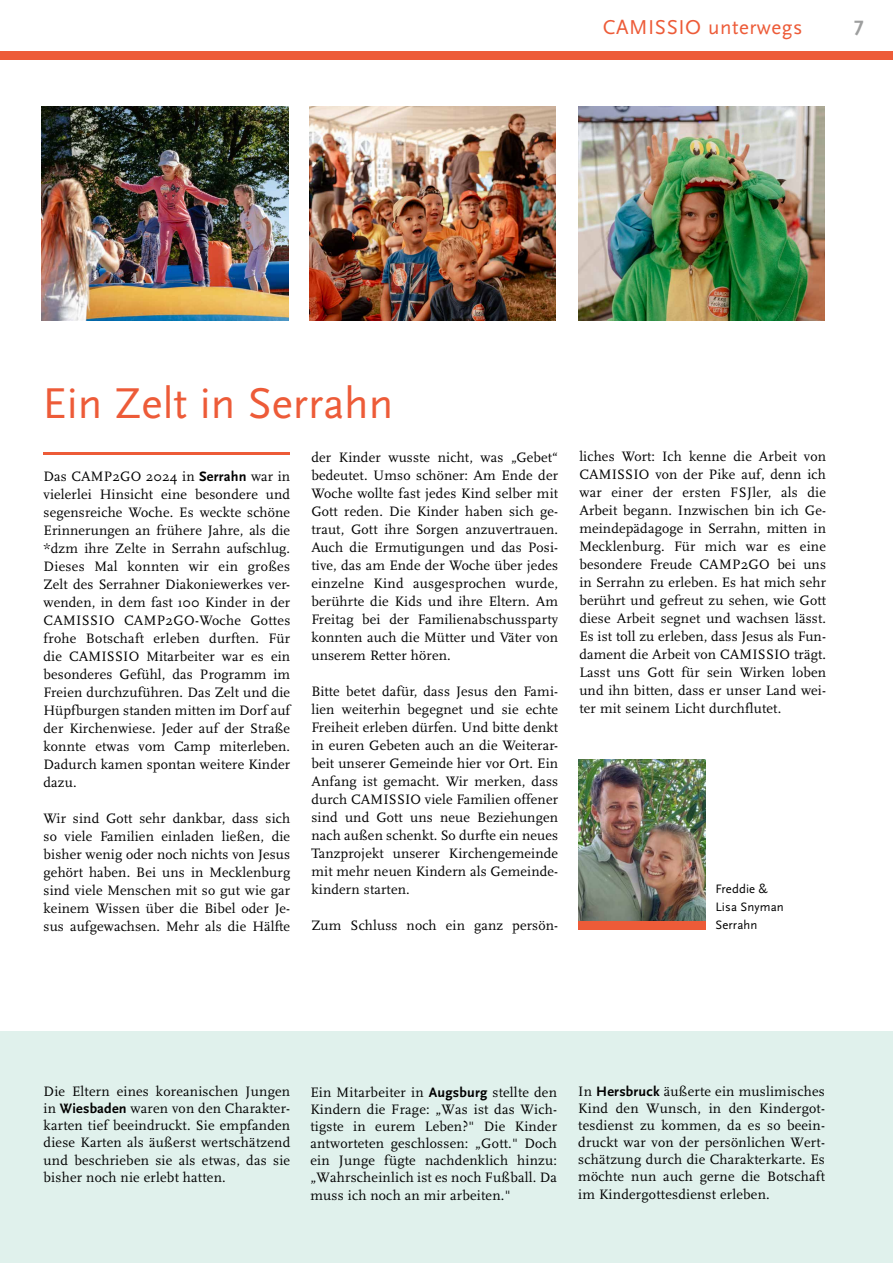
<style>
.page{position:relative;width:893px;height:1263px;background:#fff}
.page>*{position:absolute;margin:0;border:0;box-sizing:border-box;transform-origin:0 0}
.t1{font:45px "Scala Sans Pro";color:#ed5b38}
.t2{font:21px "Scala Sans Pro";letter-spacing:.025em;color:#ed5b38}
.t3{font:700 21px "Scala Sans Pro";color:#9d9e9e}
.t4{font:14.25px/18px "Scala Pro";letter-spacing:.01em;color:#000;text-align:justify}
.t5{font:12.75px/18px "Scala Sans Pro";letter-spacing:.01em;color:#000}
.s1{font-family:"Scala Sans Pro";font-weight:700}
</style>
<div class="page">
<div style="left:0;top:51px;width:893px;height:9px;background:#ed5b38"></div>
<div style="left:0;top:1031px;width:893px;height:232px;background:#e0f1ec"></div>
<img style="left:578px;top:106px;width:247px;height:214px">
<img style="left:41px;top:106px;width:247px;height:214px">
<img style="left:309px;top:106px;width:247px;height:214px">
<hr style="left:44px;top:453px;width:246px;height:2px;background:#ed5b38">
<img style="left:578px;top:759px;width:128px;height:162px">
<div style="left:578px;top:921px;width:128px;height:8px;background:#ed5b38"></div>
<h2 class="t2" style="left:603px;top:15px;width:201px">CAMISSIO unterwegs</h2>
<h2 class="t3" style="left:854px;top:12px;width:11px">7</h2>
<h1 class="t1" style="left:43px;top:376px;width:352px">Ein Zelt in Serrahn</h1>
<p class="t4" style="left:44px;top:467px;width:248px">Das CAMP2GO 2024 in <span class="s1">Serrahn</span> war in vielerlei Hinsicht eine besondere und segensreiche Woche. Es weckte schöne Erinnerungen an frühere Jahre, als die *dzm ihre Zelte in Serrahn aufschlug.<br>Dieses Mal konnten wir ein großes Zelt des Serrahner Diakoniewerkes ver&shy;wenden, in dem fast 100 Kinder in der CAMISSIO CAMP2GO-Woche Gottes frohe Botschaft erleben durften. Für die CAMISSIO Mitarbeiter war es ein besonderes Gefühl, das Programm im Freien durchzuführen. Das Zelt und die Hüpfburgen standen mitten im Dorf auf der Kirchenwiese. Jeder auf der Straße konnte etwas vom Camp miterleben.<br>Dadurch kamen spontan weitere Kinder dazu.</p>
<p class="t4" style="left:44px;top:809px;width:248px">Wir sind Gott sehr dankbar, dass sich so viele Familien einladen ließen, die bisher wenig oder noch nichts von Jesus gehört haben. Bei uns in Mecklenburg sind viele Menschen mit so gut wie gar keinem Wissen über die Bibel oder Je&shy;sus aufgewachsen. Mehr als die Hälfte</p>
<p class="t4" style="left:311px;top:448px;width:248px">der Kinder wusste nicht, was „Gebet“ bedeutet. Umso schöner: Am Ende der Woche wollte fast jedes Kind selber mit Gott reden. Die Kinder haben sich ge&shy;traut, Gott ihre Sorgen anzuvertrauen.<br>Auch die Ermutigungen und das Posi&shy;tive, das am Ende der Woche über jedes einzelne Kind ausgesprochen wurde, berührte die Kids und ihre Eltern. Am Freitag bei der Familienabschussparty konnten auch die Mütter und Väter von unserem Retter hören.</p>
<p class="t4" style="left:311px;top:682px;width:248px">Bitte betet dafür, dass Jesus den Fami&shy;lien weiterhin begegnet und sie echte Freiheit erleben dürfen. Und bitte denkt in euren Gebeten auch an die Weiterar&shy;beit unserer Gemeinde hier vor Ort. Ein Anfang ist gemacht. Wir merken, dass durch CAMISSIO viele Familien offener sind und Gott uns neue Beziehungen nach außen schenkt. So durfte ein neues Tanzprojekt unserer Kirchengemeinde mit mehr neuen Kindern als Gemeinde&shy;kindern starten.</p>
<p class="t4" style="left:311px;top:916px;width:248px">Zum Schluss noch ein ganz persön-</p>
<p class="t4" style="left:579px;top:447px;width:248px">liches Wort: Ich kenne die Arbeit von CAMISSIO von der Pike auf, denn ich war einer der ersten FSJler, als die Arbeit begann. Inzwischen bin ich Ge&shy;meindepädagoge in Serrahn, mitten in Mecklenburg. Für mich war es eine besondere Freude CAMP2GO bei uns in Serrahn zu erleben. Es hat mich sehr berührt und gefreut zu sehen, wie Gott diese Arbeit segnet und wachsen lässt.<br>Es ist toll zu erleben, dass Jesus als Fun&shy;dament die Arbeit von CAMISSIO trägt.<br>Lasst uns Gott für sein Wirken loben und ihn bitten, dass er unser Land wei&shy;ter mit seinem Licht durchflutet.</p>
<p class="t5" style="left:715px;top:879px;width:70px">Freddie &amp;<br>Lisa Snyman<br>Serrahn</p>
<p class="t4" style="left:44px;top:1083px;width:248px;line-height:17.1px">Die Eltern eines koreanischen Jungen in <span class="s1">Wiesbaden</span> waren von den Charakter&shy;karten tief beeindruckt. Sie empfanden diese Karten als äußerst wertschätzend und beschrieben sie als etwas, das sie bisher noch nie erlebt hatten.</p>
<p class="t4" style="left:310px;top:1084px;width:248px;line-height:17.1px">Ein Mitarbeiter in <span class="s1">Augsburg</span> stellte den Kindern die Frage: „Was ist das Wich&shy;tigste in eurem Leben?" Die Kinder antworteten geschlossen: „Gott." Doch ein Junge fügte nachdenklich hinzu: „Wahrscheinlich ist es noch Fußball. Da muss ich noch an mir arbeiten."</p>
<p class="t4" style="left:578px;top:1083px;width:248px;line-height:17.1px">In <span class="s1">Hersbruck</span> äußerte ein muslimisches Kind den Wunsch, in den Kindergot&shy;tesdienst zu kommen, da es so beein&shy;druckt war von der persönlichen Wert&shy;schätzung durch die Charakterkarte. Es möchte nun auch gerne die Botschaft im Kindergottesdienst erleben.</p>
</div>
